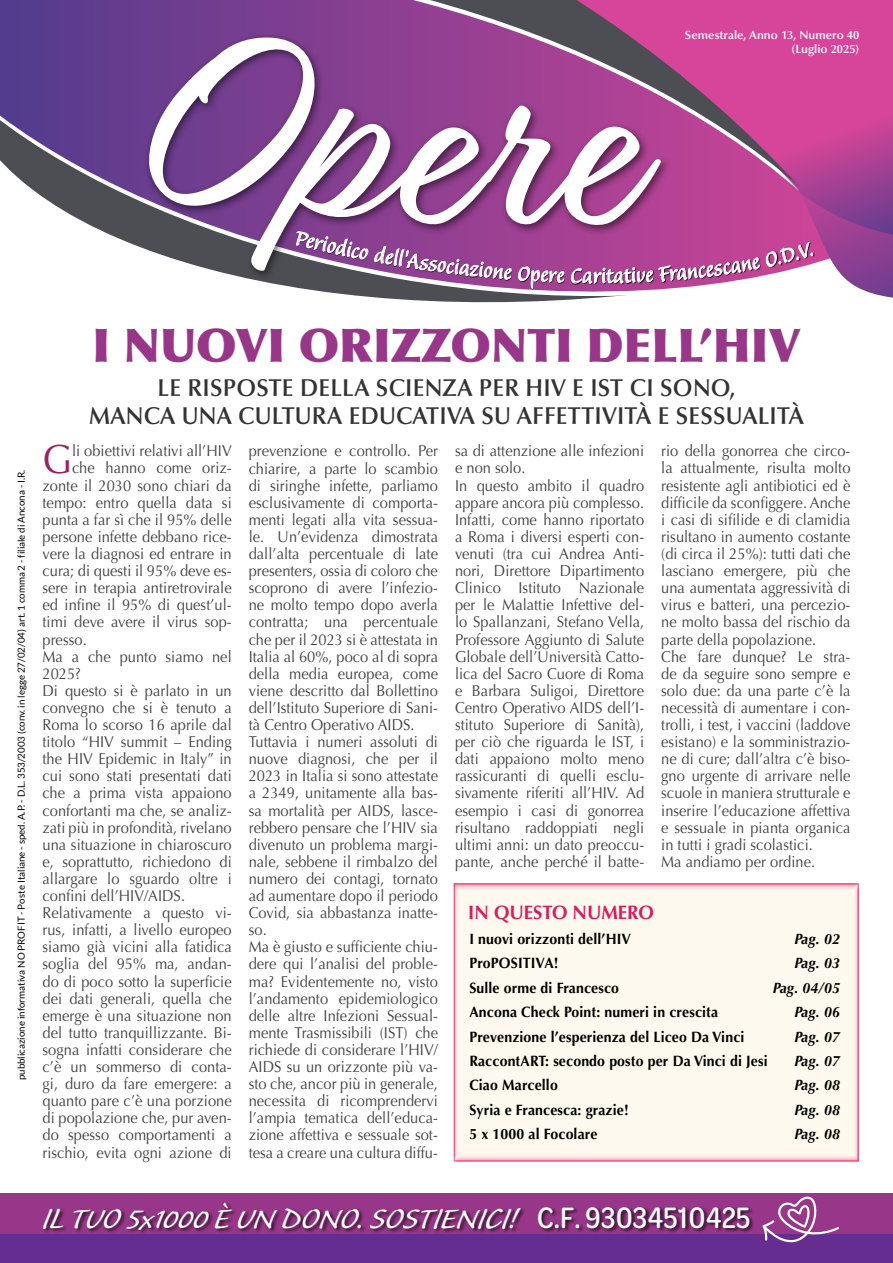
<style>
.page{position:relative;width:893px;height:1263px;background:#fff}
.page>*{position:absolute;margin:0;border:0;box-sizing:border-box;transform-origin:0 0}
.t1{font:900 46.5px "Optima";color:#983789}
.t2{font:40.65px "Optima";color:#9e1f63;scale:.93 1}
.t3{font:37.5px "Caliban Std";color:#fff;scale:1.04 1}
.t4{font:26.4px "Balzano Std";color:#fff;scale:1.07 1}
.t5{font:600 24.45px/28.5px "Optima LT Std";letter-spacing:.01em;color:#333;text-align:center;scale:.95 1}
.t6{font:700 19.5px "Optima";color:#da1c5c;scale:.95 1}
.t7{font:15.75px/17.1px "Optima";letter-spacing:.005em;color:#414042;scale:.93 1}
.t8{font:700 15px "Optima";letter-spacing:.01em;color:#000;scale:.94 1}
.t9{font:italic 700 15px "Optima";letter-spacing:.01em;color:#000;scale:.94 1}
.t10{font:600 12px/14.4px "Optima LT Std";color:#fff;text-align:right}
.t11{font:9.75px "Lato";color:#000}
.s1{font-family:"Omnes Narrow";font-weight:500;font-size:31.5px}
</style>
<div class="page">
<div style="left:0;top:1193px;width:893px;height:49px;background:#983789"></div>
<div style="left:0;top:1235px;width:893px;height:28px;background:#662d91"></div>
<svg style="left:36px;top:192px;width:556px;height:111px"></svg>
<svg style="left:528px;top:235px;width:365px;height:63px"></svg>
<svg style="left:800px;top:0;width:93px;height:235px;background:#c04396"></svg>
<svg style="left:0;top:0;width:800px;height:187px;background:#78458a"></svg>
<svg style="left:763px;top:1196px;width:76px;height:47px"></svg>
<div style="left:42px;top:1201px;width:713px;height:34px;background:#000;opacity:.75"></div>
<div style="left:451px;top:881px;width:409px;height:282px;background:#ee2a7b;opacity:.5"></div>
<svg style="left:297px;top:231px;width:518px;height:59px"></svg>
<svg style="left:147px;top:36px;width:666px;height:253px"></svg>
<p class="t10" style="left:685px;top:27px;width:176px">Semestrale, Anno 13, Numero 40 (Luglio 2025)</p>
<h3 class="t4" style="left:396px;top:245px;width:26px;rotate:9deg">ll’A</h3>
<h3 class="t4" style="left:593px;top:263px;width:14px">ri</h3>
<p class="t11" style="left:16px;top:1080px;width:612px;rotate:-90deg">pubblicazione informativa NO PROFIT - Poste Italiane - sped. A.P. - D.L. 353/2003 (conv. in legge 27/02/04) art. 1 comma 2 - filiale di Ancona - I.R.</p>
<h1 class="t1" style="left:92px;top:317px;width:709px">I NUOVI ORIZZONTI DELL’HIV</h1>
<h3 class="t5" style="left:89px;top:373px;width:754px">LE RISPOSTE DELLA SCIENZA PER HIV E IST CI SONO,<br>MANCA UNA CULTURA EDUCATIVA SU AFFETTIVITÀ E SESSUALITÀ</h3>
<h2 class="t2" style="left:43px;top:436px;width:33px">G</h2>
<p class="t7" style="left:72px;top:443px;width:173px">li obiettivi relativi all’HIV</p>
<p class="t7" style="left:72px;top:460px;width:173px">che hanno come oriz-</p>
<p class="t7" style="left:43px;top:477px;width:205px">zonte il 2030 sono chiari da</p>
<p class="t7" style="left:43px;top:494px;width:205px">tempo: entro quella data si</p>
<p class="t7" style="left:43px;top:511px;width:205px">punta a far sì che il 95% delle</p>
<p class="t7" style="left:43px;top:528px;width:205px">persone infette debbano rice-</p>
<p class="t7" style="left:43px;top:545px;width:205px">vere la diagnosi ed entrare in</p>
<p class="t7" style="left:43px;top:562px;width:205px">cura; di questi il 95% deve es-</p>
<p class="t7" style="left:43px;top:579px;width:205px">sere in terapia antiretrovirale</p>
<p class="t7" style="left:43px;top:597px;width:205px">ed infine il 95% di quest’ul-</p>
<p class="t7" style="left:43px;top:614px;width:205px">timi deve avere il virus sop-</p>
<p class="t7" style="left:43px;top:631px;width:49px">presso.</p>
<p class="t7" style="left:43px;top:648px;width:205px">Ma a che punto siamo nel</p>
<p class="t7" style="left:43px;top:665px;width:43px">2025?</p>
<p class="t7" style="left:43px;top:682px;width:205px">Di questo si è parlato in un</p>
<p class="t7" style="left:43px;top:699px;width:205px">convegno che si è tenuto a</p>
<p class="t7" style="left:43px;top:716px;width:205px">Roma lo scorso 16 aprile dal</p>
<p class="t7" style="left:43px;top:733px;width:205px">titolo “HIV summit – Ending</p>
<p class="t7" style="left:43px;top:750px;width:205px">the HIV Epidemic in Italy” in</p>
<p class="t7" style="left:43px;top:768px;width:205px">cui sono stati presentati dati</p>
<p class="t7" style="left:43px;top:785px;width:205px">che a prima vista appaiono</p>
<p class="t7" style="left:43px;top:802px;width:205px">confortanti ma che, se analiz-</p>
<p class="t7" style="left:43px;top:819px;width:205px">zati più in profondità, rivelano</p>
<p class="t7" style="left:43px;top:836px;width:205px">una situazione in chiaroscuro</p>
<p class="t7" style="left:43px;top:853px;width:205px">e, soprattutto, richiedono di</p>
<p class="t7" style="left:43px;top:870px;width:205px">allargare lo sguardo oltre i</p>
<p class="t7" style="left:43px;top:887px;width:155px">confini dell’HIV/AIDS.</p>
<p class="t7" style="left:43px;top:904px;width:205px">Relativamente a questo vi-</p>
<p class="t7" style="left:43px;top:921px;width:205px">rus, infatti, a livello europeo</p>
<p class="t7" style="left:43px;top:939px;width:205px">siamo già vicini alla fatidica</p>
<p class="t7" style="left:43px;top:956px;width:205px">soglia del 95% ma, andan-</p>
<p class="t7" style="left:43px;top:973px;width:205px">do di poco sotto la superficie</p>
<p class="t7" style="left:43px;top:990px;width:205px">dei dati generali, quella che</p>
<p class="t7" style="left:43px;top:1007px;width:205px">emerge è una situazione non</p>
<p class="t7" style="left:43px;top:1024px;width:205px">del tutto tranquillizzante. Bi-</p>
<p class="t7" style="left:43px;top:1041px;width:205px">sogna infatti considerare che</p>
<p class="t7" style="left:43px;top:1058px;width:205px">c’è un sommerso di conta-</p>
<p class="t7" style="left:43px;top:1075px;width:205px">gi, duro da fare emergere: a</p>
<p class="t7" style="left:43px;top:1092px;width:205px">quanto pare c’è una porzione</p>
<p class="t7" style="left:43px;top:1110px;width:205px">di popolazione che, pur aven-</p>
<p class="t7" style="left:43px;top:1127px;width:205px">do spesso comportamenti a</p>
<p class="t7" style="left:43px;top:1144px;width:205px">rischio, evita ogni azione di</p>
<p class="t7" style="left:249px;top:443px;width:205px">prevenzione e controllo. Per chiarire, a parte lo scambio di siringhe infette, parliamo esclusivamente di comporta&shy;menti legati alla vita sessua&shy;le. Un’evidenza dimostrata dall’alta percentuale di late presenters, ossia di coloro che scoprono di avere l’infezio&shy;ne molto tempo dopo averla contratta; una percentuale che per il 2023 si è attestata in<br>Italia al 60%, poco al di sopra della media europea, come viene descritto dal Bollettino dell’Istituto Superiore di Sani&shy;tà Centro Operativo AIDS.<br>Tuttavia i numeri assoluti di nuove diagnosi, che per il<br>2023 in Italia si sono attestate a 2349, unitamente alla bas&shy;sa mortalità per AIDS, lasce&shy;rebbero pensare che l’HIV sia divenuto un problema margi&shy;nale, sebbene il rimbalzo del numero dei contagi, tornato ad aumentare dopo il periodo<br>Covid, sia abbastanza inatte&shy;so.<br>Ma è giusto e sufficiente chiu&shy;dere qui l’analisi del proble&shy;ma? Evidentemente no, visto l’andamento epidemiologico delle altre Infezioni Sessual&shy;mente Trasmissibili (IST) che richiede di considerare l’HIV/<br>AIDS su un orizzonte più va&shy;sto che, ancor più in generale, necessita di ricomprendervi l’ampia tematica dell’educa&shy;zione affettiva e sessuale sot&shy;tesa a creare una cultura diffu-</p>
<p class="t7" style="left:455px;top:443px;width:205px">sa di attenzione alle infezioni e non solo.<br>In questo ambito il quadro appare ancora più complesso.<br>Infatti, come hanno riportato a Roma i diversi esperti con&shy;venuti (tra cui Andrea Anti&shy;nori, Direttore Dipartimento<br>Clinico Istituto Nazionale per le Malattie Infettive del&shy;lo Spallanzani, Stefano Vella,<br>Professore Aggiunto di Salute<br>Globale dell’Università Catto&shy;lica del Sacro Cuore di Roma e Barbara Suligoi, Direttore<br>Centro Operativo AIDS dell’I&shy;stituto Superiore di Sanità), per ciò che riguarda le IST, i dati appaiono molto meno rassicuranti di quelli esclu&shy;sivamente riferiti all’HIV. Ad esempio i casi di gonorrea risultano raddoppiati negli ultimi anni: un dato preoccu&shy;pante, anche perché il batte-</p>
<p class="t7" style="left:661px;top:443px;width:205px">rio della gonorrea che circo&shy;la attualmente, risulta molto resistente agli antibiotici ed è difficile da sconfiggere. Anche i casi di sifilide e di clamidia risultano in aumento costante (di circa il 25%): tutti dati che lasciano emergere, più che una aumentata aggressività di virus e batteri, una percezio&shy;ne molto bassa del rischio da parte della popolazione.<br>Che fare dunque? Le stra&shy;de da seguire sono sempre e solo due: da una parte c’è la necessità di aumentare i con&shy;trolli, i test, i vaccini (laddove esistano) e la somministrazio&shy;ne di cure; dall’altra c’è biso&shy;gno urgente di arrivare nelle scuole in maniera strutturale e inserire l’educazione affettiva e sessuale in pianta organica in tutti i gradi scolastici.<br>Ma andiamo per ordine.</p>
<p class="t6" style="left:468px;top:901px;width:197px">IN QUESTO NUMERO</p>
<p class="t8" style="left:469px;top:930px;width:173px">I nuovi orizzonti dell’HIV</p>
<p class="t9" style="left:794px;top:930px;width:50px">Pag. 02</p>
<p class="t8" style="left:469px;top:954px;width:97px">ProPOSITIVA!</p>
<p class="t9" style="left:794px;top:954px;width:50px">Pag. 03</p>
<p class="t8" style="left:469px;top:979px;width:161px">Sulle orme di Francesco</p>
<p class="t9" style="left:773px;top:979px;width:73px">Pag. 04/05</p>
<p class="t8" style="left:469px;top:1003px;width:266px">Ancona Check Point: numeri in crescita</p>
<p class="t9" style="left:794px;top:1003px;width:50px">Pag. 06</p>
<p class="t8" style="left:469px;top:1028px;width:294px">Prevenzione l’esperienza del Liceo Da Vinci</p>
<p class="t9" style="left:794px;top:1027px;width:50px">Pag. 07</p>
<p class="t8" style="left:469px;top:1052px;width:319px">RaccontART: secondo posto per Da Vinci di Jesi</p>
<p class="t9" style="left:794px;top:1052px;width:50px">Pag. 07</p>
<p class="t8" style="left:469px;top:1076px;width:96px">Ciao Marcello</p>
<p class="t9" style="left:794px;top:1076px;width:50px">Pag. 08</p>
<p class="t8" style="left:469px;top:1101px;width:171px">Syria e Francesca: grazie!</p>
<p class="t9" style="left:794px;top:1101px;width:50px">Pag. 08</p>
<p class="t8" style="left:469px;top:1125px;width:138px">5 x 1000 al Focolare</p>
<p class="t9" style="left:794px;top:1125px;width:50px">Pag. 08</p>
<h3 class="t3" style="left:43px;top:1199px;width:682px">IL TUO 5x1000 È UN DONO. SOSTIENICI! <span class="s1">C.F. 93034510425</span></h3>
</div>
